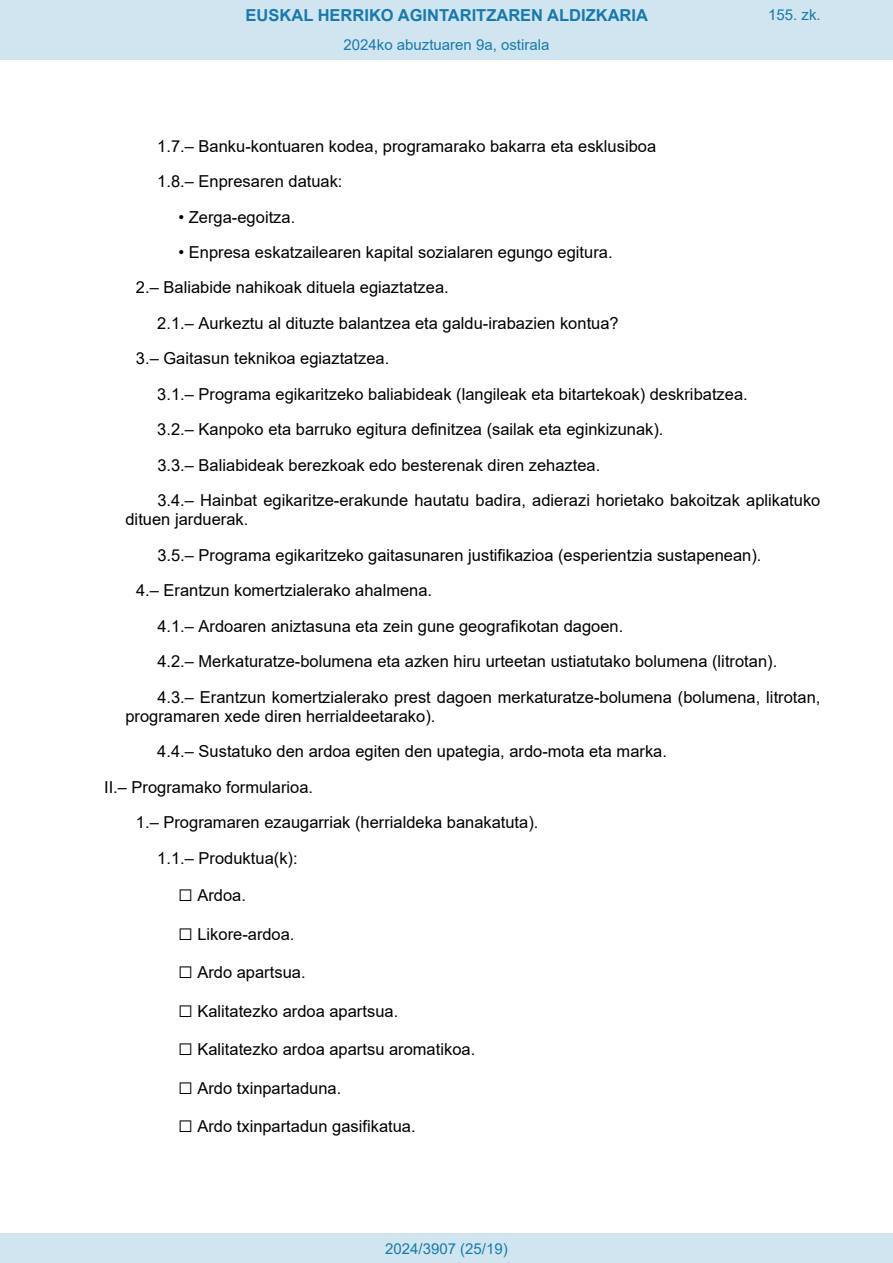
<style>
.page{position:relative;width:893px;height:1263px;background:#fff}
.page>*{position:absolute;margin:0;border:0;box-sizing:border-box;transform-origin:0 0}
.t1{font:16.5px/35.4px "Arial";color:#000}
.t2{font:700 16.5px "Arial";color:#1879ad}
.Paginacion_Centro{font:15px "Arial";color:#1879ad}
</style>
<div class="page">
<div style="left:0;top:0;width:893px;height:60px;background:#d0e5f0"></div>
<div style="left:0;top:1233px;width:893px;height:30px;background:#d0e5f0"></div>
<p class="t2" style="left:246px;top:3px;width:404px">EUSKAL HERRIKO AGINTARITZAREN ALDIZKARIA</p>
<p class="Paginacion_Centro" style="left:768px;top:5px;width:54px">155. zk.</p>
<p class="Paginacion_Centro" style="left:343px;top:35px;width:207px">2024ko abuztuaren 9a, ostirala</p>
<p class="t1" style="left:157px;top:128px;width:500px">1.7.– Banku-kontuaren kodea, programarako bakarra eta esklusiboa<br>1.8.– Enpresaren datuak:</p>
<p class="t1" style="left:179px;top:199px;width:118px">• Zerga-egoitza.</p>
<p class="t1" style="left:179px;top:234px;width:435px">• Enpresa eskatzailearen kapital sozialaren egungo egitura.</p>
<p class="t1" style="left:136px;top:270px;width:314px">2.– Baliabide nahikoak dituela egiaztatzea.</p>
<p class="t1" style="left:157px;top:305px;width:463px">2.1.– Aurkeztu al dituzte balantzea eta galdu-irabazien kontua?</p>
<p class="t1" style="left:136px;top:341px;width:255px">3.– Gaitasun teknikoa egiaztatzea.</p>
<p class="t1" style="left:157px;top:376px;width:592px">3.1.– Programa egikaritzeko baliabideak (langileak eta bitartekoak) deskribatzea.</p>
<p class="t1" style="left:157px;top:412px;width:508px">3.2.– Kanpoko eta barruko egitura definitzea (sailak eta eginkizunak).</p>
<p class="t1" style="left:157px;top:447px;width:444px">3.3.– Baliabideak berezkoak edo besterenak diren zehaztea.</p>
<p class="t1" style="left:157px;top:483px;width:665px">3.4.– Hainbat egikaritze-erakunde hautatu badira, adierazi horietako bakoitzak aplikatuko</p>
<p class="t1" style="left:125px;top:502px;width:124px">dituen jarduerak.</p>
<p class="t1" style="left:157px;top:537px;width:606px">3.5.– Programa egikaritzeko gaitasunaren justifikazioa (esperientzia sustapenean).</p>
<p class="t1" style="left:136px;top:573px;width:298px">4.– Erantzun komertzialerako ahalmena.</p>
<p class="t1" style="left:157px;top:608px;width:467px">4.1.– Ardoaren aniztasuna eta zein gune geografikotan dagoen.</p>
<p class="t1" style="left:157px;top:644px;width:621px">4.2.– Merkaturatze-bolumena eta azken hiru urteetan ustiatutako bolumena (litrotan).</p>
<p class="t1" style="left:157px;top:679px;width:665px">4.3.– Erantzun komertzialerako prest dagoen merkaturatze-bolumena (bolumena, litrotan,</p>
<p class="t1" style="left:125px;top:698px;width:312px">programaren xede diren herrialdeetarako).</p>
<p class="t1" style="left:157px;top:733px;width:511px">4.4.– Sustatuko den ardoa egiten den upategia, ardo-mota eta marka.</p>
<p class="t1" style="left:104px;top:769px;width:211px">II.– Programako formularioa.</p>
<p class="t1" style="left:136px;top:804px;width:404px">1.– Programaren ezaugarriak (herrialdeka banakatuta).</p>
<p class="t1" style="left:157px;top:840px;width:142px">1.1.– Produktua(k):</p>
<p class="t1" style="left:179px;top:878px;width:69px">☐ Ardoa.</p>
<p class="t1" style="left:179px;top:916px;width:117px">☐ Likore-ardoa.</p>
<p class="t1" style="left:179px;top:955px;width:129px">☐ Ardo apartsua.</p>
<p class="t1" style="left:179px;top:993px;width:221px">☐ Kalitatezko ardoa apartsua.</p>
<p class="t1" style="left:179px;top:1031px;width:298px">☐ Kalitatezko ardoa apartsu aromatikoa.</p>
<p class="t1" style="left:179px;top:1070px;width:164px">☐ Ardo txinpartaduna.</p>
<p class="t1" style="left:179px;top:1108px;width:239px">☐ Ardo txinpartadun gasifikatua.</p>
<p class="Paginacion_Centro" style="left:385px;top:1238px;width:124px">2024/3907 (25/19)</p>
</div>
